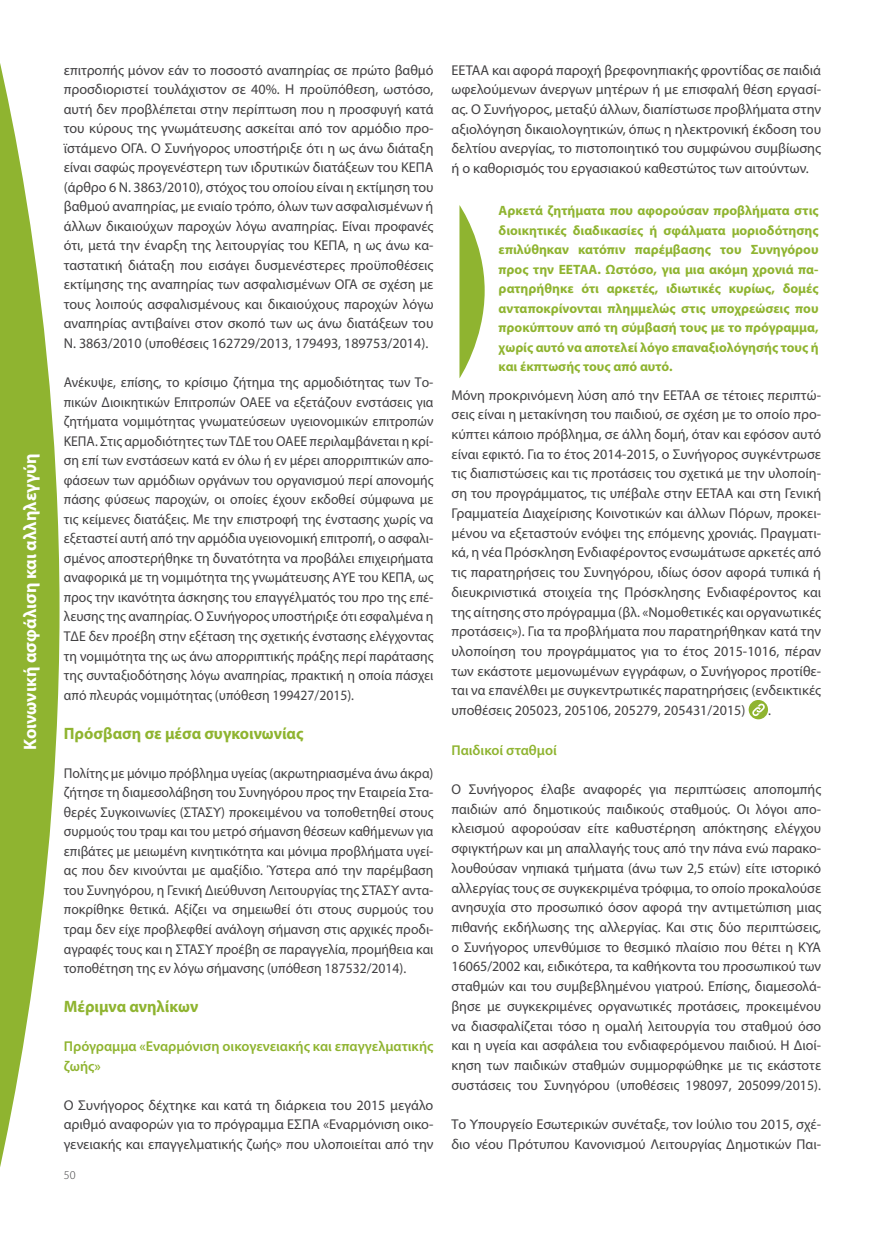
<style>
.page{position:relative;width:885px;height:1234px;background:#fff}
.page>*{position:absolute;margin:0;border:0;box-sizing:border-box;transform-origin:0 0}
.t1{font:700 18px "Myriad Pro";color:#fff}
.t2{font:700 16.5px "Myriad Pro";color:#8fb430}
.t3{font:14.25px/19.6px "Myriad Pro";color:#414042;text-align:justify}
.t4{font:14.25px/19.5px "Myriad Pro";color:#414042;text-align:justify;scale:.96 1}
.t5{font:600 14.25px/19.5px "Myriad Pro";color:#8fb430}
.t6{font:700 13.5px/19.5px "Myriad Pro";color:#8fb430;text-align:justify}
.t7{font:300 12px "Myriad Pro";color:#414042}
</style>
<div class="page">
<svg style="left:0;top:63px;width:59px;height:1104px;fill:#8fb430"></svg>
<svg style="left:459px;top:205px;width:25px;height:173px"></svg>
<svg style="left:748px;top:699px;width:20px;height:20px"></svg>
<svg style="left:752px;top:703px;width:13px;height:13px"></svg>
<p class="t1" style="left:18px;top:750px;width:298px;rotate:-90deg">Κοινωνική ασφάλιση και αλληλεγγύη</p>
<p class="t3" style="left:64px;top:60px;width:371px">επιτροπής μόνον εάν το ποσοστό αναπηρίας σε πρώτο βαθμό προσδιοριστεί τουλάχιστον σε 40%. Η προϋπόθεση, ωστόσο, αυτή δεν προβλέπεται στην περίπτωση που η προσφυγή κατά του κύρους της γνωμάτευσης ασκείται από τον αρμόδιο προ&shy;ϊστάμενο ΟΓΑ. Ο Συνήγορος υποστήριξε ότι η ως άνω διάταξη είναι σαφώς προγενέστερη των ιδρυτικών διατάξεων του ΚΕΠΑ (άρθρο 6 Ν. 3863/2010), στόχος του οποίου είναι η εκτίμηση του βαθμού αναπηρίας, με ενιαίο τρόπο, όλων των ασφαλισμένων ή άλλων δικαιούχων παροχών λόγω αναπηρίας. Είναι προφανές ότι, μετά την έναρξη της λειτουργίας του ΚΕΠΑ, η ως άνω κα&shy;ταστατική διάταξη που εισάγει δυσμενέστερες προϋποθέσεις εκτίμησης της αναπηρίας των ασφαλισμένων ΟΓΑ σε σχέση με τους λοιπούς ασφαλισμένους και δικαιούχους παροχών λόγω αναπηρίας αντιβαίνει στον σκοπό των ως άνω διατάξεων του Ν. 3863/2010 (υποθέσεις 162729/2013, 179493, 189753/2014).</p>
<p class="t4" style="left:64px;top:372px;width:386px">Ανέκυψε, επίσης, το κρίσιμο ζήτημα της αρμοδιότητας των Το&shy;πικών Διοικητικών Επιτροπών ΟΑΕΕ να εξετάζουν ενστάσεις για ζητήματα νομιμότητας γνωματεύσεων υγειονομικών επιτροπών ΚΕΠΑ. Στις αρμοδιότητες των ΤΔΕ του ΟΑΕΕ περιλαμβάνεται η κρί&shy;ση επί των ενστάσεων κατά εν όλω ή εν μέρει απορριπτικών απο&shy;φάσεων των αρμόδιων οργάνων του οργανισμού περί απονομής πάσης φύσεως παροχών, οι οποίες έχουν εκδοθεί σύμφωνα με τις κείμενες διατάξεις. Με την επιστροφή της ένστασης χωρίς να εξεταστεί αυτή από την αρμόδια υγειονομική επιτροπή, ο ασφαλι&shy;σμένος αποστερήθηκε τη δυνατότητα να προβάλει επιχειρήματα αναφορικά με τη νομιμότητα της γνωμάτευσης ΑΥΕ του ΚΕΠΑ, ως προς την ικανότητα άσκησης του επαγγέλματός του προ της επέ&shy;λευσης της αναπηρίας. Ο Συνήγορος υποστήριξε ότι εσφαλμένα η ΤΔΕ δεν προέβη στην εξέταση της σχετικής ένστασης ελέγχοντας τη νομιμότητα της ως άνω απορριπτικής πράξης περί παράτασης της συνταξιοδότησης λόγω αναπηρίας, πρακτική η οποία πάσχει από πλευράς νομιμότητας (υπόθεση 199427/2015).</p>
<p class="t2" style="left:64px;top:722px;width:241px">Πρόσβαση σε μέσα συγκοινωνίας</p>
<p class="t4" style="left:64px;top:762px;width:386px">Πολίτης με μόνιμο πρόβλημα υγείας (ακρωτηριασμένα άνω άκρα) ζήτησε τη διαμεσολάβηση του Συνηγόρου προς την Εταιρεία Στα&shy;θερές Συγκοινωνίες (ΣΤΑΣΥ) προκειμένου να τοποθετηθεί στους συρμούς του τραμ και του μετρό σήμανση θέσεων καθήμενων για επιβάτες με μειωμένη κινητικότητα και μόνιμα προβλήματα υγεί&shy;ας που δεν κινούνται με αμαξίδιο. Ύστερα από την παρέμβαση του Συνηγόρου, η Γενική Διεύθυνση Λειτουργίας της ΣΤΑΣΥ αντα&shy;ποκρίθηκε θετικά. Αξίζει να σημειωθεί ότι στους συρμούς του τραμ δεν είχε προβλεφθεί ανάλογη σήμανση στις αρχικές προδι&shy;αγραφές τους και η ΣΤΑΣΥ προέβη σε παραγγελία, προμήθεια και τοποθέτηση της εν λόγω σήμανσης (υπόθεση 187532/2014).</p>
<p class="t2" style="left:64px;top:995px;width:136px">Μέριμνα ανηλίκων</p>
<p class="t5" style="left:64px;top:1036px;width:371px">Πρόγραμμα «Εναρμόνιση οικογενειακής και επαγγελματικής ζωής»</p>
<p class="t3" style="left:64px;top:1094px;width:371px">Ο Συνήγορος δέχτηκε και κατά τη διάρκεια του 2015 μεγάλο αριθμό αναφορών για το πρόγραμμα ΕΣΠΑ «Εναρμόνιση οικο&shy;γενειακής και επαγγελματικής ζωής» που υλοποιείται από την</p>
<p class="t7" style="left:64px;top:1168px;width:13px">50</p>
<p class="t3" style="left:451px;top:60px;width:371px">ΕΕΤΑΑ και αφορά παροχή βρεφονηπιακής φροντίδας σε παιδιά ωφελούμενων άνεργων μητέρων ή με επισφαλή θέση εργασί&shy;ας. Ο Συνήγορος, μεταξύ άλλων, διαπίστωσε προβλήματα στην αξιολόγηση δικαιολογητικών, όπως η ηλεκτρονική έκδοση του δελτίου ανεργίας, το πιστοποιητικό του συμφώνου συμβίωσης ή ο καθορισμός του εργασιακού καθεστώτος των αιτούντων.</p>
<p class="t6" style="left:498px;top:200px;width:321px">Αρκετά ζητήματα που αφορούσαν προβλήματα στις διοικητικές διαδικασίες ή σφάλματα μοριοδότησης επιλύθηκαν κατόπιν παρέμβασης του Συνηγόρου προς την ΕΕΤΑΑ. Ωστόσο, για μια ακόμη χρονιά πα&shy;ρατηρήθηκε ότι αρκετές, ιδιωτικές κυρίως, δομές ανταποκρίνονται πλημμελώς στις υποχρεώσεις που προκύπτουν από τη σύμβασή τους με το πρόγραμμα, χωρίς αυτό να αποτελεί λόγο επαναξιολόγησής τους ή και έκπτωσής τους από αυτό.</p>
<p class="t3" style="left:451px;top:384px;width:371px">Μόνη προκρινόμενη λύση από την ΕΕΤΑΑ σε τέτοιες περιπτώ&shy;σεις είναι η μετακίνηση του παιδιού, σε σχέση με το οποίο προ&shy;κύπτει κάποιο πρόβλημα, σε άλλη δομή, όταν και εφόσον αυτό είναι εφικτό. Για το έτος 2014-2015, ο Συνήγορος συγκέντρωσε τις διαπιστώσεις και τις προτάσεις του σχετικά με την υλοποίη&shy;ση του προγράμματος, τις υπέβαλε στην ΕΕΤΑΑ και στη Γενική Γραμματεία Διαχείρισης Κοινοτικών και άλλων Πόρων, προκει&shy;μένου να εξεταστούν ενόψει της επόμενης χρονιάς. Πραγματι&shy;κά, η νέα Πρόσκληση Ενδιαφέροντος ενσωμάτωσε αρκετές από τις παρατηρήσεις του Συνηγόρου, ιδίως όσον αφορά τυπικά ή διευκρινιστικά στοιχεία της Πρόσκλησης Ενδιαφέροντος και της αίτησης στο πρόγραμμα (βλ. «Νομοθετικές και οργανωτικές προτάσεις»). Για τα προβλήματα που παρατηρήθηκαν κατά την υλοποίηση του προγράμματος για το έτος 2015-1016, πέραν των εκάστοτε μεμονωμένων εγγράφων, ο Συνήγορος προτίθε&shy;ται να επανέλθει με συγκεντρωτικές παρατηρήσεις (ενδεικτικές υποθέσεις 205023, 205106, 205279, 205431/2015)</p>
<p class="t3" style="left:768px;top:700px;width:4px">.</p>
<p class="t5" style="left:451px;top:739px;width:107px">Παιδικοί σταθμοί</p>
<p class="t3" style="left:451px;top:779px;width:371px">Ο Συνήγορος έλαβε αναφορές για περιπτώσεις αποπομπής παιδιών από δημοτικούς παιδικούς σταθμούς. Οι λόγοι απο&shy;κλεισμού αφορούσαν είτε καθυστέρηση απόκτησης ελέγχου σφιγκτήρων και μη απαλλαγής τους από την πάνα ενώ παρακο&shy;λουθούσαν νηπιακά τμήματα (άνω των 2,5 ετών) είτε ιστορικό αλλεργίας τους σε συγκεκριμένα τρόφιμα, το οποίο προκαλούσε ανησυχία στο προσωπικό όσον αφορά την αντιμετώπιση μιας πιθανής εκδήλωσης της αλλεργίας. Και στις δύο περιπτώσεις, ο Συνήγορος υπενθύμισε το θεσμικό πλαίσιο που θέτει η ΚΥΑ 16065/2002 και, ειδικότερα, τα καθήκοντα του προσωπικού των σταθμών και του συμβεβλημένου γιατρού. Επίσης, διαμεσολά&shy;βησε με συγκεκριμένες οργανωτικές προτάσεις, προκειμένου να διασφαλίζεται τόσο η ομαλή λειτουργία του σταθμού όσο και η υγεία και ασφάλεια του ενδιαφερόμενου παιδιού. Η Διοί&shy;κηση των παιδικών σταθμών συμμορφώθηκε με τις εκάστοτε συστάσεις του Συνηγόρου (υποθέσεις 198097, 205099/2015).</p>
<p class="t3" style="left:451px;top:1114px;width:371px">Το Υπουργείο Εσωτερικών συνέταξε, τον Ιούλιο του 2015, σχέ&shy;διο νέου Πρότυπου Κανονισμού Λειτουργίας Δημοτικών Παι-</p>
</div>
